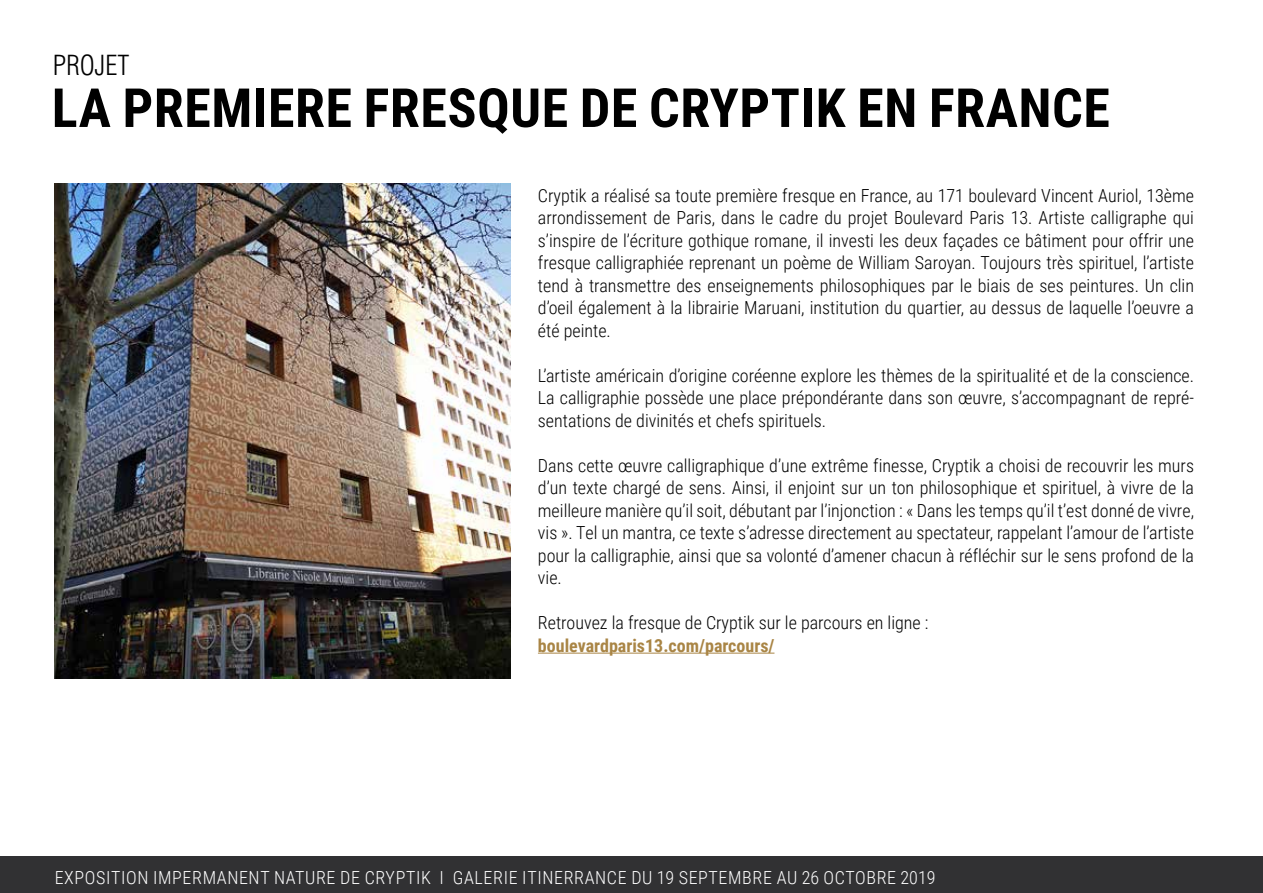
<style>
.page{position:relative;width:1263px;height:893px;background:#fff}
.page>*{position:absolute;margin:0;border:0;box-sizing:border-box;transform-origin:0 0}
.t1{font:700 54px "Roboto Condensed";letter-spacing:.01em;color:#000}
.t2{font:300 condensed 27px "Helvetica";color:#000}
.t3{font:300 18px/22.5px "Roboto Condensed";color:#000;text-align:justify}
.t4{font:300 18px "Roboto Condensed";letter-spacing:.035em;color:#fff}
.t5{font:700 18px "Roboto Condensed";color:#a98545}
</style>
<div class="page">
<div style="left:0;top:857px;width:1263px;height:36px;background:#313133"></div>
<hr style="left:538px;top:653px;width:236px;height:1px;background:#a98545">
<img style="left:54px;top:183px;width:456px;height:495px">
<h2 class="t2" style="left:53px;top:48px;width:78px">PROJET</h2>
<h1 class="t1" style="left:52px;top:70px;width:1059px">LA PREMIERE FRESQUE DE CRYPTIK EN FRANCE</h1>
<p class="t3" style="left:538px;top:183px;width:658px">Cryptik a réalisé sa toute première fresque en France, au 171 boulevard Vincent Auriol, 13ème arrondissement de Paris, dans le cadre du projet Boulevard Paris 13. Artiste calligraphe qui s’inspire de l’écriture gothique romane, il investi les deux façades ce bâtiment pour offrir une fresque calligraphiée reprenant un poème de William Saroyan. Toujours très spirituel, l’artiste tend à transmettre des enseignements philosophiques par le biais de ses peintures. Un clin d’oeil également à la librairie Maruani, institution du quartier, au dessus de laquelle l’oeuvre a été peinte.</p>
<p class="t3" style="left:538px;top:363px;width:658px">L’artiste américain d’origine coréenne explore les thèmes de la spiritualité et de la conscience.<br>La calligraphie possède une place prépondérante dans son œuvre, s’accompagnant de repré&shy;sentations de divinités et chefs spirituels.</p>
<p class="t3" style="left:538px;top:453px;width:658px">Dans cette œuvre calligraphique d’une extrême finesse, Cryptik a choisi de recouvrir les murs d’un texte chargé de sens. Ainsi, il enjoint sur un ton philosophique et spirituel, à vivre de la meilleure manière qu’il soit, débutant par l’injonction : « Dans les temps qu’il t’est donné de vivre, vis ». Tel un mantra, ce texte s’adresse directement au spectateur, rappelant l’amour de l’artiste pour la calligraphie, ainsi que sa volonté d’amener chacun à réfléchir sur le sens profond de la vie.</p>
<p class="t3" style="left:538px;top:611px;width:392px">Retrouvez la fresque de Cryptik sur le parcours en ligne :</p>
<p class="t5" style="left:538px;top:633px;width:238px">boulevardparis13.com/parcours/</p>
<p class="t4" style="left:55px;top:865px;width:882px">EXPOSITION IMPERMANENT NATURE DE CRYPTIK I GALERIE ITINERRANCE DU 19 SEPTEMBRE AU 26 OCTOBRE 2019</p>
</div>
